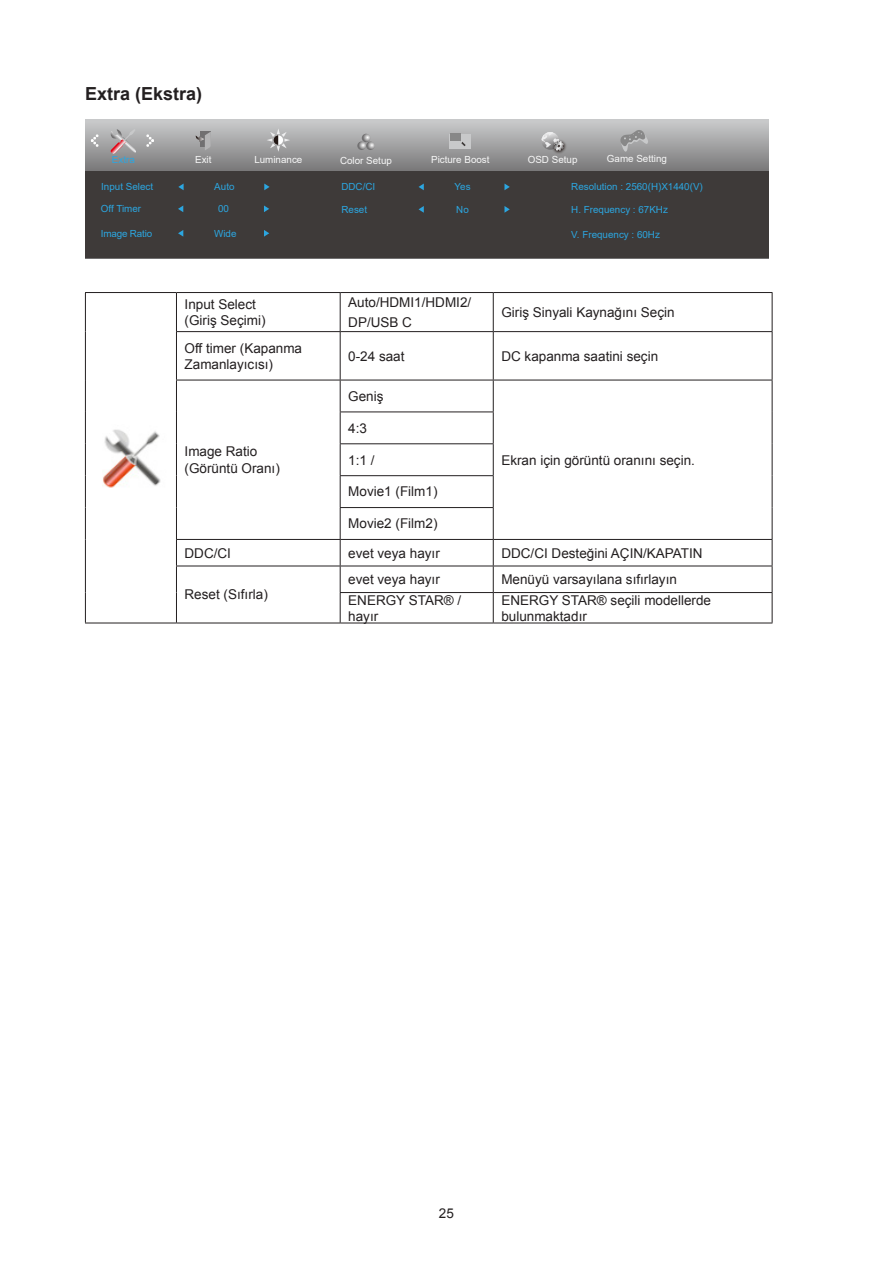
<style>
.page{position:relative;width:893px;height:1263px;background:#fff}
.page>*{position:absolute;margin:0;border:0;box-sizing:border-box;transform-origin:0 0}
.Heading_3{font:700 18px "Arial";color:#231f20}
.无间隔{font:13.5px/16.2px "Arial";color:#231f20}
.正文_text-1{font:13.5px/20.2px "Arial";color:#231f20}
.t1{font:9.75px "Arial";color:#2ca6e0}
.t2{font:9.75px "Arial";color:#f7f7f7}
</style>
<div class="page">
<svg style="left:85px;top:119px;width:683px;height:53px;background:#9f9fa0"></svg>
<div style="left:85px;top:172px;width:683px;height:86px;background:#3e3a39"></div>
<svg style="left:91px;top:134px;width:8px;height:13px"></svg>
<svg style="left:146px;top:134px;width:8px;height:13px"></svg>
<div style="left:450px;top:134px;width:21px;height:15px;background:#c8c9ca"></div>
<div style="left:450px;top:134px;width:10px;height:7px;background:#888"></div>
<svg style="left:461px;top:142px;width:5px;height:4px"></svg>
<img style="left:551px;top:138px;width:18px;height:18px">
<svg style="left:541px;top:132px;width:23px;height:19px"></svg>
<svg style="left:196px;top:132px;width:15px;height:18px"></svg>
<svg style="left:267px;top:128px;width:23px;height:24px"></svg>
<svg style="left:357px;top:134px;width:18px;height:16px"></svg>
<svg style="left:178px;top:205px;width:5px;height:7px"></svg>
<svg style="left:264px;top:205px;width:5px;height:7px"></svg>
<svg style="left:178px;top:184px;width:6px;height:6px"></svg>
<svg style="left:264px;top:184px;width:6px;height:6px"></svg>
<svg style="left:178px;top:230px;width:5px;height:7px"></svg>
<svg style="left:264px;top:230px;width:5px;height:7px"></svg>
<svg style="left:419px;top:184px;width:5px;height:6px"></svg>
<svg style="left:504px;top:184px;width:6px;height:6px"></svg>
<svg style="left:419px;top:206px;width:5px;height:7px"></svg>
<svg style="left:504px;top:206px;width:6px;height:7px"></svg>
<svg style="left:110px;top:129px;width:28px;height:25px"></svg>
<svg style="left:620px;top:130px;width:28px;height:22px"></svg>
<hr style="left:85px;top:292px;width:91px;height:1px;background:#231f20">
<hr style="left:85px;top:293px;width:1px;height:39px;background:#231f20">
<hr style="left:176px;top:292px;width:164px;height:1px;background:#231f20">
<hr style="left:176px;top:293px;width:1px;height:38px;background:#231f20">
<hr style="left:340px;top:292px;width:153px;height:1px;background:#231f20">
<hr style="left:340px;top:293px;width:1px;height:38px;background:#231f20">
<hr style="left:493px;top:292px;width:279px;height:1px;background:#231f20">
<hr style="left:493px;top:293px;width:1px;height:38px;background:#231f20">
<hr style="left:772px;top:293px;width:1px;height:38px;background:#231f20">
<hr style="left:85px;top:332px;width:1px;height:48px;background:#231f20">
<hr style="left:176px;top:331px;width:164px;height:1px;background:#231f20">
<hr style="left:176px;top:332px;width:1px;height:48px;background:#231f20">
<hr style="left:340px;top:331px;width:153px;height:1px;background:#231f20">
<hr style="left:340px;top:332px;width:1px;height:48px;background:#231f20">
<hr style="left:493px;top:331px;width:279px;height:1px;background:#231f20">
<hr style="left:493px;top:332px;width:1px;height:48px;background:#231f20">
<hr style="left:772px;top:332px;width:1px;height:48px;background:#231f20">
<hr style="left:85px;top:380px;width:1px;height:32px;background:#231f20">
<hr style="left:176px;top:380px;width:164px;height:1px;background:#231f20">
<hr style="left:176px;top:380px;width:1px;height:32px;background:#231f20">
<hr style="left:340px;top:380px;width:153px;height:1px;background:#231f20">
<hr style="left:340px;top:380px;width:1px;height:32px;background:#231f20">
<hr style="left:493px;top:380px;width:279px;height:1px;background:#231f20">
<hr style="left:493px;top:380px;width:1px;height:32px;background:#231f20">
<hr style="left:772px;top:380px;width:1px;height:32px;background:#231f20">
<hr style="left:85px;top:412px;width:1px;height:32px;background:#231f20">
<hr style="left:176px;top:412px;width:1px;height:32px;background:#231f20">
<hr style="left:340px;top:412px;width:154px;height:1px;background:#231f20">
<hr style="left:340px;top:412px;width:1px;height:31px;background:#231f20">
<hr style="left:493px;top:412px;width:1px;height:31px;background:#231f20">
<hr style="left:772px;top:412px;width:1px;height:32px;background:#231f20">
<hr style="left:85px;top:444px;width:1px;height:32px;background:#231f20">
<hr style="left:176px;top:444px;width:1px;height:32px;background:#231f20">
<hr style="left:340px;top:443px;width:154px;height:1px;background:#231f20">
<hr style="left:340px;top:444px;width:1px;height:31px;background:#231f20">
<hr style="left:493px;top:444px;width:1px;height:31px;background:#231f20">
<hr style="left:772px;top:444px;width:1px;height:32px;background:#231f20">
<hr style="left:85px;top:476px;width:1px;height:32px;background:#231f20">
<hr style="left:176px;top:476px;width:1px;height:32px;background:#231f20">
<hr style="left:340px;top:475px;width:154px;height:1px;background:#231f20">
<hr style="left:340px;top:476px;width:1px;height:31px;background:#231f20">
<hr style="left:493px;top:476px;width:1px;height:31px;background:#231f20">
<hr style="left:772px;top:476px;width:1px;height:32px;background:#231f20">
<hr style="left:85px;top:508px;width:1px;height:31px;background:#231f20">
<hr style="left:176px;top:508px;width:1px;height:31px;background:#231f20">
<hr style="left:340px;top:507px;width:154px;height:1px;background:#231f20">
<hr style="left:340px;top:508px;width:1px;height:31px;background:#231f20">
<hr style="left:493px;top:508px;width:1px;height:31px;background:#231f20">
<hr style="left:772px;top:508px;width:1px;height:31px;background:#231f20">
<hr style="left:176px;top:539px;width:164px;height:1px;background:#231f20">
<hr style="left:340px;top:539px;width:153px;height:1px;background:#231f20">
<hr style="left:493px;top:539px;width:279px;height:1px;background:#231f20">
<svg style="left:85px;top:539px;width:1px;height:53px"></svg>
<hr style="left:176px;top:566px;width:164px;height:1px;background:#231f20">
<svg style="left:176px;top:540px;width:1px;height:52px"></svg>
<hr style="left:340px;top:566px;width:153px;height:1px;background:#231f20">
<svg style="left:340px;top:540px;width:1px;height:52px"></svg>
<hr style="left:493px;top:566px;width:279px;height:1px;background:#231f20">
<svg style="left:493px;top:540px;width:1px;height:52px"></svg>
<svg style="left:772px;top:540px;width:1px;height:52px"></svg>
<hr style="left:85px;top:592px;width:1px;height:31px;background:#231f20">
<hr style="left:176px;top:592px;width:1px;height:31px;background:#231f20">
<hr style="left:340px;top:592px;width:153px;height:1px;background:#231f20">
<hr style="left:340px;top:593px;width:1px;height:30px;background:#231f20">
<hr style="left:493px;top:592px;width:279px;height:1px;background:#231f20">
<hr style="left:493px;top:593px;width:1px;height:30px;background:#231f20">
<hr style="left:772px;top:593px;width:1px;height:30px;background:#231f20">
<hr style="left:85px;top:623px;width:91px;height:1px;background:#231f20">
<hr style="left:176px;top:623px;width:164px;height:1px;background:#231f20">
<hr style="left:340px;top:623px;width:153px;height:1px;background:#231f20">
<hr style="left:493px;top:623px;width:279px;height:1px;background:#231f20">
<img style="left:102px;top:429px;width:59px;height:59px">
<p class="Heading_3" style="left:85px;top:82px;width:119px">Extra (Ekstra)</p>
<p class="t1" style="left:112px;top:153px;width:24px">Extra</p>
<p class="t2" style="left:607px;top:152px;width:62px">Game Setting</p>
<p class="t2" style="left:195px;top:153px;width:18px">Exit</p>
<p class="t2" style="left:254px;top:153px;width:50px">Luminance</p>
<p class="t2" style="left:340px;top:153px;width:53px">Color Setup</p>
<p class="t2" style="left:431px;top:153px;width:60px">Picture Boost</p>
<p class="t2" style="left:528px;top:153px;width:51px">OSD Setup</p>
<p class="t1" style="left:101px;top:180px;width:53px">Input Select</p>
<p class="t1" style="left:214px;top:180px;width:22px">Auto</p>
<p class="t1" style="left:101px;top:227px;width:53px">Image Ratio</p>
<p class="t1" style="left:214px;top:227px;width:24px">Wide</p>
<p class="t1" style="left:101px;top:202px;width:42px">Off Timer</p>
<p class="t1" style="left:218px;top:202px;width:12px">00</p>
<p class="无间隔" style="left:185px;top:296px;width:73px">Input Select</p>
<p class="无间隔" style="left:185px;top:312px;width:82px">(Giriş Seçimi)</p>
<p class="t1" style="left:341px;top:180px;width:35px">DDC/CI</p>
<p class="t1" style="left:455px;top:180px;width:18px">Yes</p>
<p class="t1" style="left:341px;top:203px;width:27px">Reset</p>
<p class="t1" style="left:456px;top:203px;width:14px">No</p>
<p class="t1" style="left:571px;top:180px;width:133px">Resolution : 2560(H)X1440(V)</p>
<p class="t1" style="left:571px;top:203px;width:98px">H. Frequency : 67KHz</p>
<p class="t1" style="left:571px;top:228px;width:90px">V. Frequency : 60Hz</p>
<p class="正文_text-1" style="left:348px;top:292px;width:125px">Auto/HDMI1/HDMI2/<br>DP/USB C</p>
<p class="正文_text-1" style="left:501px;top:302px;width:175px">Giriş Sinyali Kaynağını Seçin</p>
<p class="无间隔" style="left:185px;top:340px;width:119px">Off timer (Kapanma<br>Zamanlayıcısı)</p>
<p class="无间隔" style="left:348px;top:348px;width:58px">0-24 saat</p>
<p class="无间隔" style="left:501px;top:348px;width:158px">DC kapanma saatini seçin</p>
<p class="无间隔" style="left:185px;top:444px;width:74px">Image Ratio</p>
<p class="无间隔" style="left:185px;top:460px;width:97px">(Görüntü Oranı)</p>
<p class="无间隔" style="left:348px;top:388px;width:37px">Geniş</p>
<p class="正文_text-1" style="left:348px;top:418px;width:20px">4:3</p>
<p class="正文_text-1" style="left:348px;top:450px;width:28px">1:1 /</p>
<p class="正文_text-1" style="left:348px;top:482px;width:91px">Movie1 (Film1)</p>
<p class="正文_text-1" style="left:348px;top:514px;width:91px">Movie2 (Film2)</p>
<p class="无间隔" style="left:501px;top:452px;width:195px">Ekran için görüntü oranını seçin.</p>
<p class="无间隔" style="left:185px;top:545px;width:48px">DDC/CI</p>
<p class="无间隔" style="left:348px;top:545px;width:93px">evet veya hayır</p>
<p class="无间隔" style="left:501px;top:545px;width:203px">DDC/CI Desteğini AÇIN/KAPATIN</p>
<p class="无间隔" style="left:185px;top:587px;width:85px">Reset (Sıfırla)</p>
<p class="无间隔" style="left:348px;top:571px;width:93px">evet veya hayır</p>
<p class="无间隔" style="left:501px;top:571px;width:177px">Menüyü varsayılana sıfırlayın</p>
<p class="无间隔" style="left:348px;top:592px;width:114px">ENERGY STAR® / hayır</p>
<p class="无间隔" style="left:501px;top:592px;width:211px">ENERGY STAR® seçili modellerde bulunmaktadır</p>
<p class="无间隔" style="left:439px;top:1205px;width:17px">25</p>
</div>
